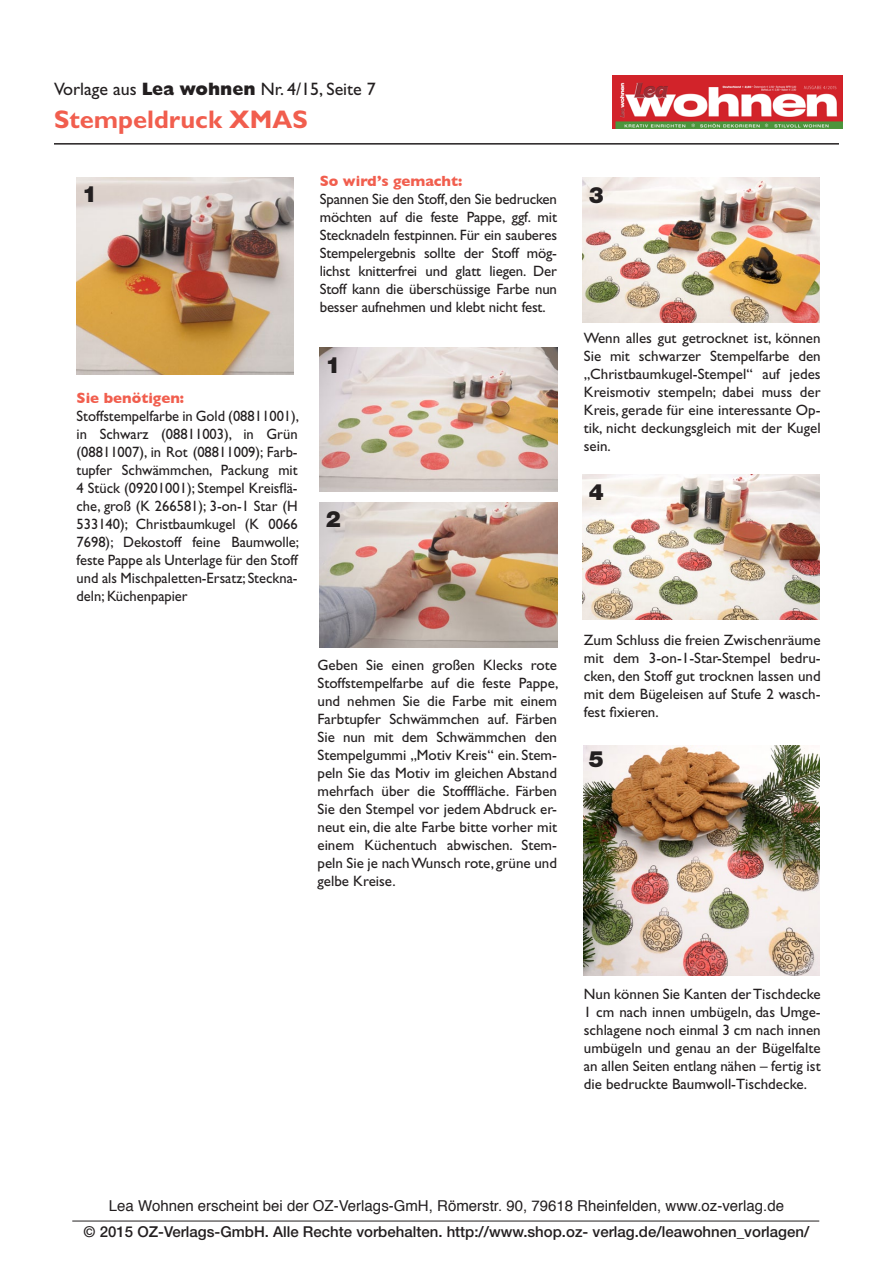
<style>
.page{position:relative;width:893px;height:1263px;background:#fff}
.page>*{position:absolute;margin:0;border:0;box-sizing:border-box;transform-origin:0 0}
.t1{font:700 25.5px "Gill Sans CE";color:#f15e4e}
.t2{font:900 22.5px "Helvetica Neue CE";color:#231f20}
.t3{font:18px "Gill Sans CE";color:#231f20}
.t4{font:15px/18px "Gill Sans";color:#231f20;text-align:justify}
.t5{font:15px/18px "Gill Sans CE";color:#231f20;text-align:justify}
.t6{font:500 15px "Helvetica Neue CE";color:#231f20}
.t7{font:15px "Helvetica";color:#231f20}
.t8{font:700 15px "Gill Sans";color:#f15e4e}
.s1{font-family:"Gill Sans";font-weight:800}
</style>
<div class="page">
<hr style="left:54px;top:143px;width:785px;height:2px;background:#231f20">
<hr style="left:72px;top:1221px;width:747px;height:1px;background:#231f20">
<img style="left:77px;top:177px;width:216px;height:198px">
<img style="left:612px;top:75px;width:230px;height:53px">
<img style="left:320px;top:348px;width:237px;height:144px">
<img style="left:320px;top:502px;width:237px;height:145px">
<img style="left:583px;top:177px;width:237px;height:145px">
<img style="left:583px;top:474px;width:237px;height:145px">
<img style="left:584px;top:746px;width:236px;height:230px">
<p class="t3" style="left:54px;top:79px;width:323px">Vorlage aus <span class="s1">Lea wohnen</span> Nr. 4/15, Seite 7</p>
<p class="t1" style="left:54px;top:105px;width:255px">Stempeldruck XMAS</p>
<p class="t2" style="left:82px;top:180px;width:17px">1</p>
<p class="t8" style="left:77px;top:389px;width:109px">Sie benötigen:</p>
<p class="t5" style="left:77px;top:407px;width:224px">Stoffstempelfarbe in Gold (08811001), in Schwarz (08811003), in Grün (08811007), in Rot (08811009); Farb&shy;tupfer Schwämmchen, Packung mit 4 Stück (09201001); Stempel Kreisflä&shy;che, groß (K 266581); 3-on-1 Star (H 533140); Christbaumkugel (K 0066</p>
<p class="t5" style="left:77px;top:533px;width:224px">7698); Dekostoff feine Baumwolle; feste Pappe als Unterlage für den Stoff und als Mischpaletten-Ersatz; Steckna&shy;deln; Küchenpapier</p>
<p class="t8" style="left:320px;top:172px;width:144px">So wird’s gemacht:</p>
<p class="t4" style="left:320px;top:190px;width:239px">Spannen Sie den Stoff, den Sie bedrucken möchten auf die feste Pappe, ggf. mit Stecknadeln festpinnen. Für ein sauberes Stempelergebnis sollte der Stoff mög&shy;lichst knitterfrei und glatt liegen. Der Stoff kann die überschüssige Farbe nun besser aufnehmen und klebt nicht fest.</p>
<p class="t2" style="left:325px;top:351px;width:17px">1</p>
<p class="t2" style="left:326px;top:505px;width:17px">2</p>
<p class="t4" style="left:317px;top:656px;width:243px">Geben Sie einen großen Klecks rote Stoffstempelfarbe auf die feste Pappe, und nehmen Sie die Farbe mit einem Farbtupfer Schwämmchen auf. Färben Sie nun mit dem Schwämmchen den Stempelgummi „Motiv Kreis“ ein. Stem&shy;peln Sie das Motiv im gleichen Abstand mehrfach über die Stofffläche. Färben Sie den Stempel vor jedem Abdruck er&shy;neut ein, die alte Farbe bitte vorher mit einem Küchentuch abwischen. Stem&shy;peln Sie je nach Wunsch rote, grüne und gelbe Kreise.</p>
<p class="t2" style="left:589px;top:181px;width:17px">3</p>
<p class="t4" style="left:584px;top:329px;width:238px">Wenn alles gut getrocknet ist, können Sie mit schwarzer Stempelfarbe den „Christbaumkugel-Stempel“ auf jedes Kreismotiv stempeln; dabei muss der Kreis, gerade für eine interessante Op&shy;tik, nicht deckungsgleich mit der Kugel sein.</p>
<p class="t2" style="left:589px;top:477px;width:17px">4</p>
<p class="t4" style="left:584px;top:631px;width:238px">Zum Schluss die freien Zwischenräume mit dem 3-on-1-Star-Stempel bedru&shy;cken, den Stoff gut trocknen lassen und mit dem Bügeleisen auf Stufe 2 wasch&shy;fest fixieren.</p>
<p class="t2" style="left:589px;top:744px;width:17px">5</p>
<p class="t4" style="left:584px;top:985px;width:238px">Nun können Sie Kanten der Tischdecke 1 cm nach innen umbügeln, das Umge&shy;schlagene noch einmal 3 cm nach innen umbügeln und genau an der Bügelfalte an allen Seiten entlang nähen – fertig ist die bedruckte Baumwoll-Tischdecke.</p>
<p class="t7" style="left:109px;top:1194px;width:677px">Lea Wohnen erscheint bei der OZ-Verlags-GmH, Römerstr. 90, 79618 Rheinfelden, www.oz-verlag.de</p>
<p class="t6" style="left:84px;top:1222px;width:727px">© 2015 OZ-Verlags-GmbH. Alle Rechte vorbehalten. http://www.shop.oz- verlag.de/leawohnen_vorlagen/</p>
</div>
